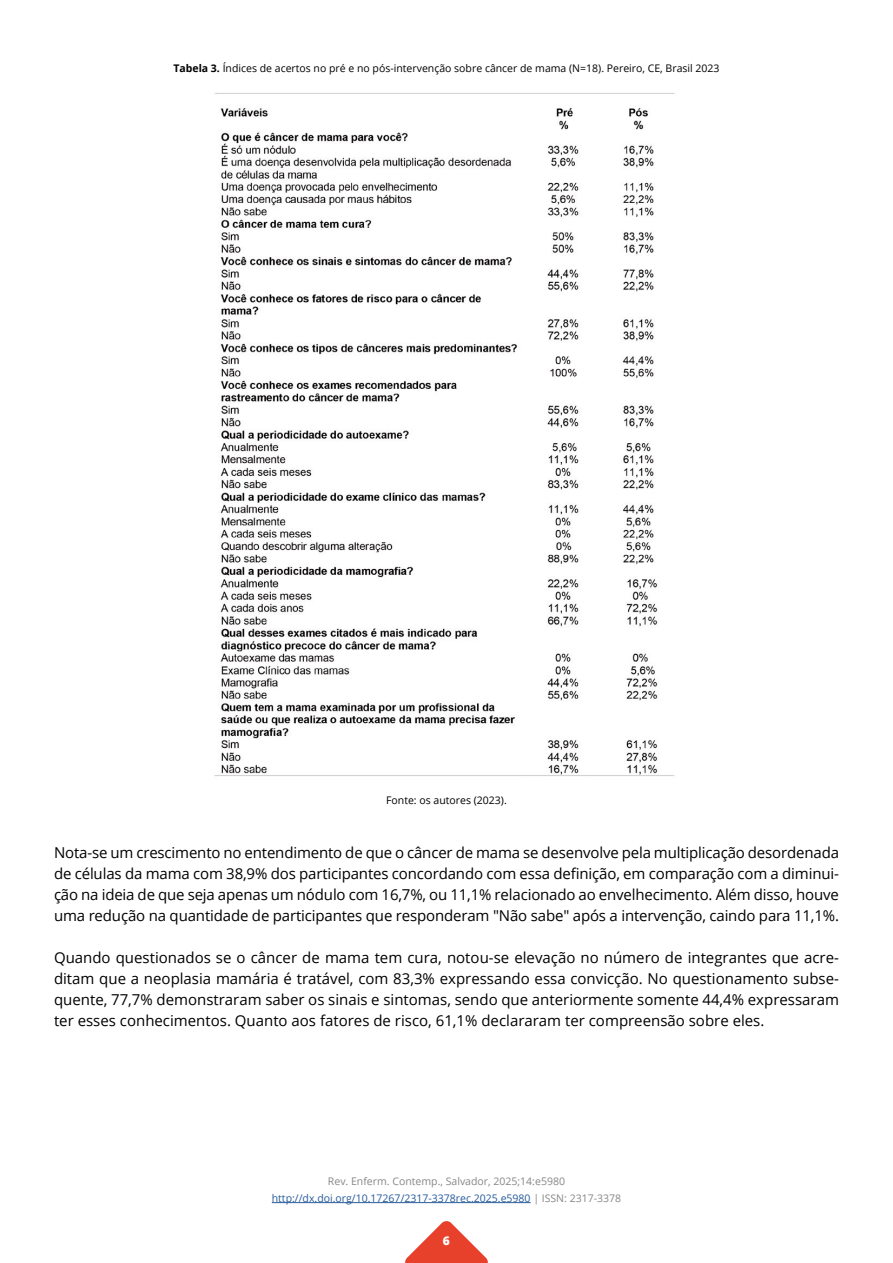
<style>
.page{position:relative;width:893px;height:1263px;background:#fff}
.page>*{position:absolute;margin:0;border:0;box-sizing:border-box;transform-origin:0 0}
.t1{font:15px/21px "Open Sans";letter-spacing:-.005em;color:#000;text-align:justify}
.t2{font:800 12px "Open Sans";color:#fff}
.t3{font:10.5px "Open Sans";color:#000}
.t4{font:10.5px/16.5px "Open Sans";color:#878787;text-align:center}
.s1{font-weight:700}
.s2{color:#265b9b}
</style>
<div class="page">
<svg style="left:405px;top:1221px;width:83px;height:42px"></svg>
<hr style="left:272px;top:1202px;width:259px;height:1px;background:#265b9b">
<img style="left:214px;top:93px;width:461px;height:683px">
<p class="t3" style="left:173px;top:61px;width:548px"><span class="s1">Tabela 3.</span> Índices de acertos no pré e no pós-intervenção sobre câncer de mama (N=18). Pereiro, CE, Brasil 2023</p>
<p class="t3" style="left:386px;top:793px;width:122px">Fonte: os autores (2023).</p>
<p class="t1" style="left:54px;top:842px;width:787px">Nota-se um crescimento no entendimento de que o câncer de mama se desenvolve pela multiplicação desordenada de células da mama com 38,9% dos participantes concordando com essa definição, em comparação com a diminui&shy;ção na ideia de que seja apenas um nódulo com 16,7%, ou 11,1% relacionado ao envelhecimento. Além disso, houve uma redução na quantidade de participantes que responderam "Não sabe" após a intervenção, caindo para 11,1%.</p>
<p class="t1" style="left:54px;top:947px;width:786px">Quando questionados se o câncer de mama tem cura, notou-se elevação no número de integrantes que acre&shy;ditam que a neoplasia mamária é tratável, com 83,3% expressando essa convicção. No questionamento subse&shy;quente, 77,7% demonstraram saber os sinais e sintomas, sendo que anteriormente somente 44,4% expressaram ter esses conhecimentos. Quanto aos fatores de risco, 61,1% declararam ter compreensão sobre eles.</p>
<p class="t4" style="left:272px;top:1173px;width:351px">Rev. Enferm. Contemp., Salvador, 2025;14:e5980 <span class="s2">http://dx.doi.org/10.17267/2317-3378rec.2025.e5980</span> | ISSN: 2317-3378</p>
<p class="t2" style="left:443px;top:1232px;width:9px">6</p>
</div>
